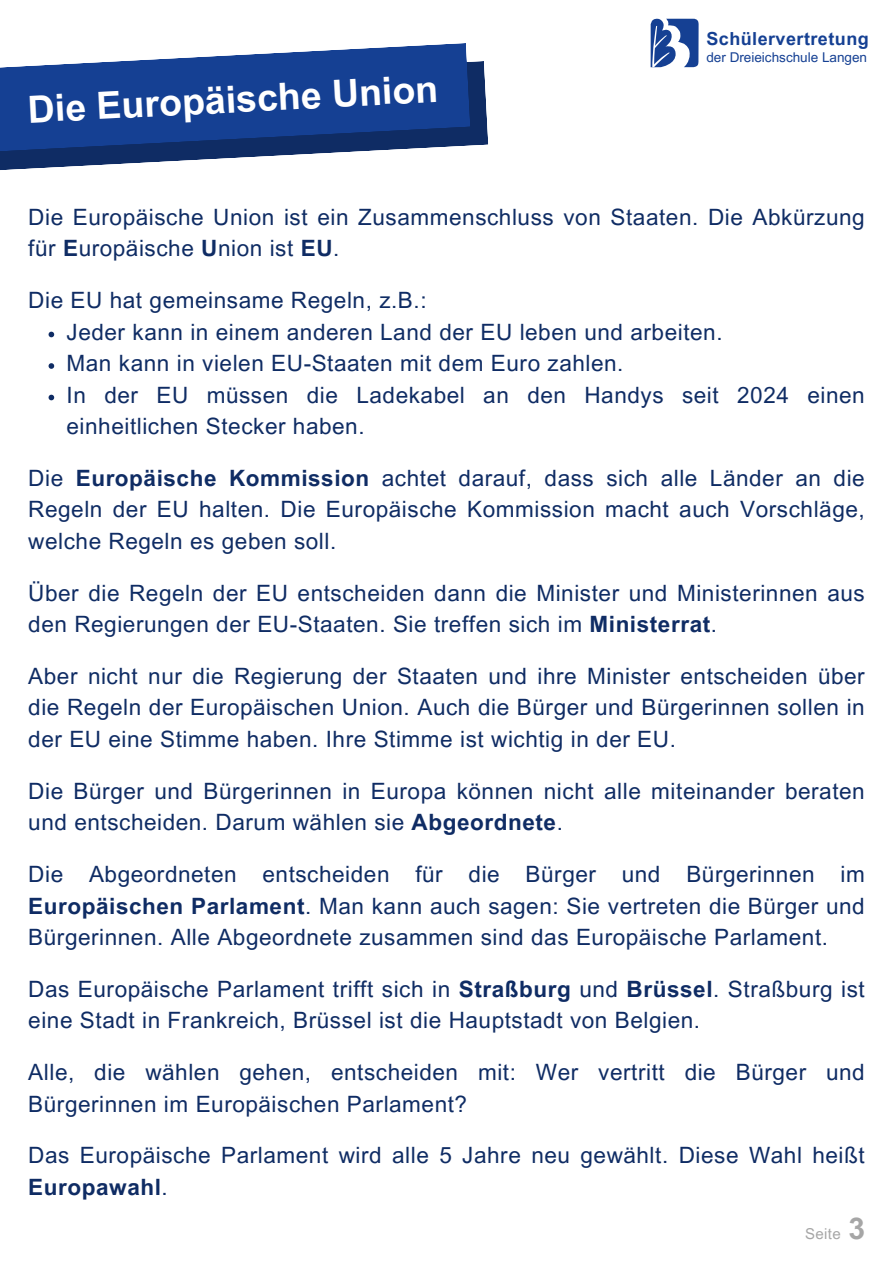
<style>
.page{position:relative;width:894px;height:1264px;background:#fff}
.page>*{position:absolute;margin:0;border:0;box-sizing:border-box;transform-origin:0 0}
.t1{font:700 37.5px "Arial MT Pro";color:#fff}
.t2{font:700 30px "Arial MT Pro";color:#a6a6a6}
.t3{font:22.5px/31.5px "Arial MT Pro";letter-spacing:.025em;color:#0f2c64}
.t4{font:700 18px "Arial MT Pro";letter-spacing:.025em;color:#154093}
.t5{font:15px "Arial MT Pro";letter-spacing:.025em;color:#a6a6a6}
.t6{font:13.5px "Arial MT Pro";color:#154093}
.s1{font-weight:700}
</style>
<div class="page">
<svg style="left:0;top:61px;width:488px;height:109px"></svg>
<svg style="left:0;top:43px;width:470px;height:112px;background:#32559a"></svg>
<svg style="left:650px;top:19px;width:48px;height:48px"></svg>
<svg style="left:49px;top:332px;width:5px;height:5px"></svg>
<svg style="left:49px;top:363px;width:5px;height:6px"></svg>
<svg style="left:49px;top:395px;width:5px;height:5px"></svg>
<h1 class="t1" style="left:27px;top:96px;width:412px;rotate:-3deg">Die Europäische Union</h1>
<p class="t4" style="left:706px;top:32px;width:164px">Schülervertretung</p>
<h3 class="t6" style="left:706px;top:52px;width:162px">der Dreieichschule Langen</h3>
<p class="t3" style="left:28px;top:204px;width:837px">Die Europäische Union ist ein Zusammenschluss von Staaten. Die Abkürzung für <span class="s1">E</span>uropäische <span class="s1">U</span>nion ist <span class="s1">EU</span>.</p>
<h2 class="t3" style="left:28px;top:287px;width:400px">Die EU hat gemeinsame Regeln, z.B.:</h2>
<h2 class="t3" style="left:67px;top:319px;width:657px">Jeder kann in einem anderen Land der EU leben und arbeiten.</h2>
<p class="t3" style="left:67px;top:350px;width:558px">Man kann in vielen EU-Staaten mit dem Euro zahlen.</p>
<p class="t3" style="left:67px;top:382px;width:799px">In der EU müssen die Ladekabel an den Handys seit 2024 einen einheitlichen Stecker haben.</p>
<p class="t3" style="left:28px;top:465px;width:837px;text-align:justify">Die <span class="s1">Europäische Kommission</span> achtet darauf, dass sich alle Länder an die Regeln der EU halten. Die Europäische Kommission macht auch Vorschläge, welche Regeln es geben soll.</p>
<h2 class="t3" style="left:28px;top:580px;width:837px">Über die Regeln der EU entscheiden dann die Minister und Ministerinnen aus den Regierungen der EU-Staaten. Sie treffen sich im <span class="s1">Ministerrat</span>.</h2>
<h2 class="t3" style="left:28px;top:663px;width:837px;text-align:justify">Aber nicht nur die Regierung der Staaten und ihre Minister entscheiden über die Regeln der Europäischen Union. Auch die Bürger und Bürgerinnen sollen in der EU eine Stimme haben. Ihre Stimme ist wichtig in der EU.</h2>
<h2 class="t3" style="left:28px;top:778px;width:837px">Die Bürger und Bürgerinnen in Europa können nicht alle miteinander beraten und entscheiden. Darum wählen sie <span class="s1">Abgeordnete</span>.</h2>
<h2 class="t3" style="left:28px;top:861px;width:837px;text-align:justify">Die Abgeordneten entscheiden für die Bürger und Bürgerinnen im <span class="s1">Europäischen Parlament</span>. Man kann auch sagen: Sie vertreten die Bürger und Bürgerinnen. Alle Abgeordnete zusammen sind das Europäische Parlament.</h2>
<h2 class="t3" style="left:28px;top:976px;width:837px">Das Europäische Parlament trifft sich in <span class="s1">Straßburg</span> und <span class="s1">Brüssel</span>. Straßburg ist eine Stadt in Frankreich, Brüssel ist die Hauptstadt von Belgien.</h2>
<h2 class="t3" style="left:28px;top:1059px;width:837px">Alle, die wählen gehen, entscheiden mit: Wer vertritt die Bürger und<br>Bürgerinnen im Europäischen Parlament?</h2>
<h2 class="t3" style="left:28px;top:1142px;width:837px">Das Europäische Parlament wird alle 5 Jahre neu gewählt. Diese Wahl heißt<br><span class="s1">Europawahl</span>.</h2>
<p class="t5" style="left:804px;top:1228px;width:37px">Seite</p>
<h2 class="t2" style="left:848px;top:1217px;width:18px">3</h2>
</div>
